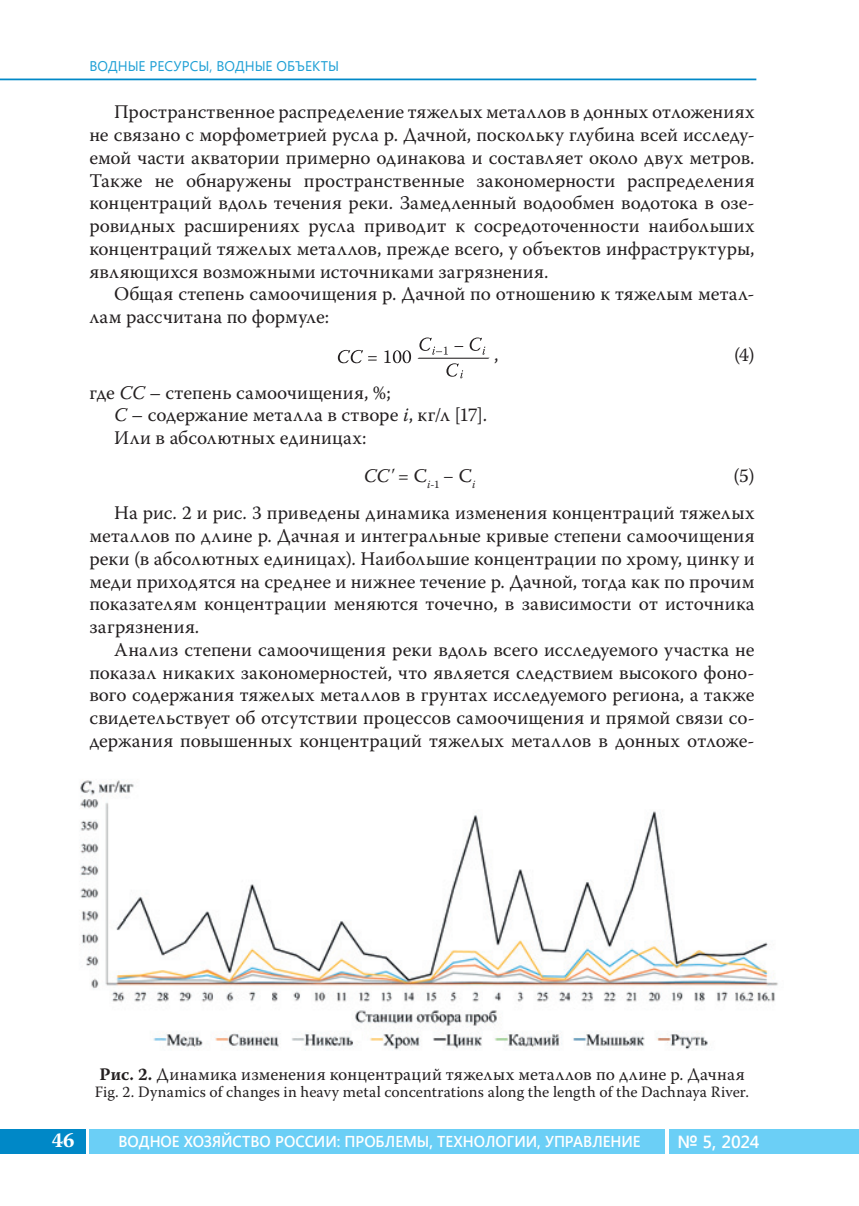
<style>
.page{position:relative;width:859px;height:1206px;background:#fff}
.page>*{position:absolute;margin:0;border:0;box-sizing:border-box;transform-origin:0 0}
.t1{font:700 21px "Warnock Pro";color:#fff}
.t2{font:19.25px/22.8px "Warnock Pro";color:#231f20}
.t3{font:17.5px "Warnock Pro";letter-spacing:.015em;color:#231f20}
.t4{font:600 17.5px "Segoe UI";color:#fff}
.t5{font:15.75px "Warnock Pro";letter-spacing:.01em;color:#231f20}
.t6{font:600 15.75px "Segoe UI";letter-spacing:-.005em;color:#fff;scale:.95 1}
.t7{font:14px "Segoe UI";color:#1fa0d5}
.s1{font-style:italic}
.s2{font-weight:700}
</style>
<div class="page">
<div style="left:89px;top:1128px;width:576px;height:25px;background:#6bcff6"></div>
<div style="left:0;top:1128px;width:86px;height:25px;background:#0088c7"></div>
<div style="left:669px;top:1128px;width:189px;height:25px;background:#6bcff6"></div>
<hr style="left:0;top:79px;width:756px;height:1px;background:#0088c7">
<svg style="left:338px;top:350px;width:38px;height:13px"></svg>
<svg style="left:384px;top:350px;width:27px;height:13px"></svg>
<svg style="left:417px;top:337px;width:72px;height:41px"></svg>
<img style="left:80px;top:780px;width:698px;height:270px">
<p class="t7" style="left:89px;top:56px;width:251px">ВОДНЫЕ РЕСУРСЫ, ВОДНЫЕ ОБЪЕКТЫ</p>
<p class="t2" style="left:114px;top:102px;width:641px">Пространственное распределение тяжелых металлов в донных отложениях</p>
<p class="t2" style="left:89px;top:125px;width:666px">не связано с морфометрией русла р. Дачной, поскольку глубина всей исследу-</p>
<p class="t2" style="left:89px;top:148px;width:666px">емой части акватории примерно одинакова и составляет около двух метров.</p>
<p class="t2" style="left:89px;top:171px;width:666px">Также не обнаружены пространственные закономерности распределения</p>
<p class="t2" style="left:89px;top:193px;width:666px">концентраций вдоль течения реки. Замедленный водообмен водотока в озе-</p>
<p class="t2" style="left:89px;top:216px;width:666px">ровидных расширениях русла приводит к сосредоточенности наибольших</p>
<p class="t2" style="left:89px;top:239px;width:666px">концентраций тяжелых металлов, прежде всего, у объектов инфраструктуры,</p>
<p class="t2" style="left:89px;top:262px;width:460px">являющихся возможными источниками загрязнения.</p>
<p class="t2" style="left:114px;top:284px;width:641px">Общая степень самоочищения р. Дачной по отношению к тяжелым метал-</p>
<p class="t2" style="left:89px;top:307px;width:241px">лам рассчитана по формуле:</p>
<p class="t2" style="left:494px;top:345px;width:6px">,</p>
<p class="t2" style="left:733px;top:345px;width:22px">(4)</p>
<p class="t2" style="left:114px;top:382px;width:374px;text-indent:-25px">где <span class="s1">СС</span> – степень самоочищения, %;<br><span class="s1">С</span> – содержание металла в створе <span class="s1">i</span>, кг/л [17].<br>Или в абсолютных единицах:</p>
<p class="t2" style="left:363px;top:465px;width:113px"><span class="s1">CC'</span> = C<sub>i</sub><sub>-1</sub> − C<sub>i</sub></p>
<p class="t2" style="left:114px;top:458px;width:641px;line-height:37.6px;text-align:right">(5)<br>На рис. 2 и рис. 3 приведены динамика изменения концентраций тяжелых</p>
<p class="t2" style="left:89px;top:526px;width:666px">металлов по длине р. Дачная и интегральные кривые степени самоочищения</p>
<p class="t2" style="left:89px;top:549px;width:666px">реки (в абсолютных единицах). Наибольшие концентрации по хрому, цинку и</p>
<p class="t2" style="left:89px;top:571px;width:666px">меди приходятся на среднее и нижнее течение р. Дачной, тогда как по прочим</p>
<p class="t2" style="left:89px;top:594px;width:666px">показателям концентрации меняются точечно, в зависимости от источника</p>
<p class="t2" style="left:89px;top:617px;width:111px">загрязнения.</p>
<p class="t2" style="left:114px;top:640px;width:641px">Анализ степени самоочищения реки вдоль всего исследуемого участка не</p>
<p class="t2" style="left:89px;top:662px;width:666px">показал никаких закономерностей, что является следствием высокого фоно-</p>
<p class="t2" style="left:89px;top:685px;width:666px">вого содержания тяжелых металлов в грунтах исследуемого региона, а также</p>
<p class="t2" style="left:89px;top:708px;width:666px">свидетельствует об отсутствии процессов самоочищения и прямой связи со-</p>
<p class="t2" style="left:89px;top:731px;width:666px">держания повышенных концентраций тяжелых металлов в донных отложе-</p>
<p class="t3" style="left:99px;top:1067px;width:646px"><span class="s2">Рис. 2.</span> Динамика изменения концентраций тяжелых металлов по длине р. Дачная</p>
<p class="t5" style="left:95px;top:1086px;width:655px">Fig. 2. Dynamics of changes in heavy metal concentrations along the length of the Dachnaya River.</p>
<p class="t1" style="left:52px;top:1132px;width:24px">46</p>
<p class="t6" style="left:118px;top:1129px;width:551px">ВОДНОЕ ХОЗЯЙСТВО РОССИИ: ПРОБЛЕМЫ, ТЕХНОЛОГИИ, УПРАВЛЕНИЕ</p>
<p class="t4" style="left:677px;top:1128px;width:84px">№ 5, 2024</p>
</div>
